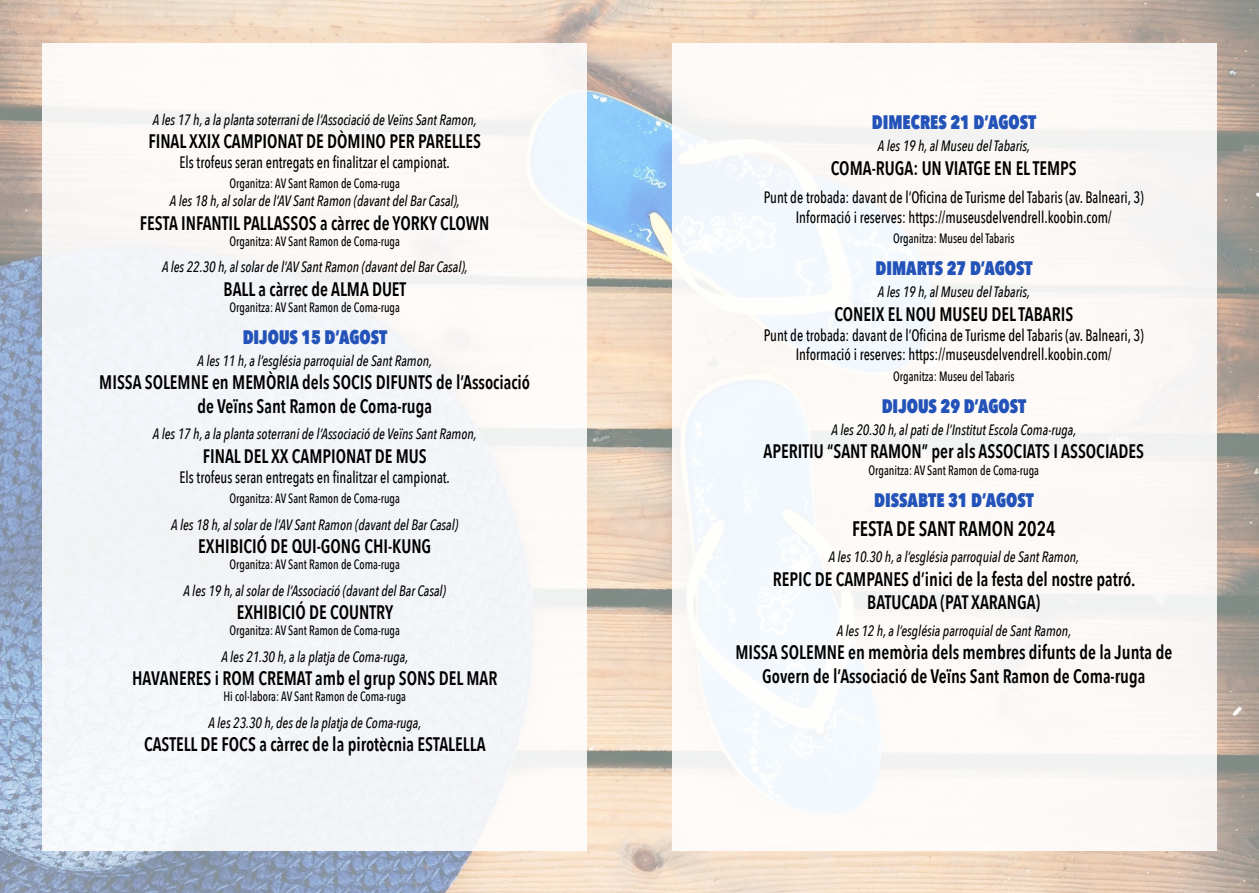
<style>
.page{position:relative;width:1259px;height:893px;background:#fff}
.page>*{position:absolute;margin:0;border:0;box-sizing:border-box;transform-origin:0 0}
.t1{font:600 21px "Avenir Next Condensed";color:#000;scale:.9 1}
.t2{font:600 19.5px/23.4px "Avenir Next Condensed";color:#000;text-align:center;scale:.9 1}
.t3{font:800 19.5px "Avenir Next Condensed";color:#2353b8;scale:.9 1}
.t4{font:500 16.5px/19.8px "Avenir Next Condensed";color:#000;text-align:center;scale:.86 1}
.t5{font:italic 500 15px "Avenir Next Condensed";color:#000;scale:.9 1}
.t6{font:500 13.5px "Avenir Next Condensed";color:#000;scale:.86 1}
</style>
<div class="page">
<img style="left:0;top:0;width:1259px;height:893px">
<div style="left:43px;top:43px;width:544px;height:807px;background:#f3f6f7"></div>
<div style="left:672px;top:43px;width:544px;height:807px;background:#fbf9f7"></div>
<p class="t5" style="left:153px;top:110px;width:361px">A les 17 h, a la planta soterrani de l’Associació de Veïns Sant Ramon,</p>
<h2 class="t2" style="left:148px;top:129px;width:371px">FINAL XXIX CAMPIONAT DE DÒMINO PER PARELLES</h2>
<p class="t4" style="left:180px;top:152px;width:316px">Els trofeus seran entregats en finalitzar el campionat.</p>
<p class="t6" style="left:229px;top:175px;width:200px">Organitza: AV Sant Ramon de Coma-ruga</p>
<p class="t5" style="left:170px;top:192px;width:324px">A les 18 h, al solar de l’AV Sant Ramon (davant del Bar Casal),</p>
<h2 class="t2" style="left:140px;top:210px;width:390px">FESTA INFANTIL PALLASSOS a càrrec de YORKY CLOWN</h2>
<p class="t6" style="left:229px;top:233px;width:200px">Organitza: AV Sant Ramon de Coma-ruga</p>
<p class="t5" style="left:162px;top:258px;width:341px">A les 22.30 h, al solar de l’AV Sant Ramon (davant del Bar Casal),</p>
<h2 class="t2" style="left:224px;top:277px;width:204px">BALL a càrrec de ALMA DUET</h2>
<p class="t6" style="left:229px;top:299px;width:200px">Organitza: AV Sant Ramon de Coma-ruga</p>
<h2 class="t3" style="left:243px;top:325px;width:162px">DIJOUS 15 D’AGOST</h2>
<p class="t5" style="left:198px;top:352px;width:262px">A les 11 h, a l’església parroquial de Sant Ramon,</p>
<h2 class="t2" style="left:99px;top:370px;width:480px">MISSA SOLEMNE en MEMÒRIA dels SOCIS DIFUNTS de l’Associació de Veïns Sant Ramon de Coma-ruga</h2>
<p class="t5" style="left:153px;top:425px;width:361px">A les 17 h, a la planta soterrani de l’Associació de Veïns Sant Ramon,</p>
<h2 class="t2" style="left:203px;top:444px;width:250px">FINAL DEL XX CAMPIONAT DE MUS</h2>
<p class="t4" style="left:180px;top:467px;width:316px">Els trofeus seran entregats en finalitzar el campionat.</p>
<p class="t6" style="left:229px;top:490px;width:200px">Organitza: AV Sant Ramon de Coma-ruga</p>
<p class="t5" style="left:171px;top:515px;width:320px">A les 18 h, al solar de l’AV Sant Ramon (davant del Bar Casal)</p>
<h2 class="t2" style="left:198px;top:534px;width:260px">EXHIBICIÓ DE QUI-GONG CHI-KUNG</h2>
<p class="t6" style="left:229px;top:556px;width:200px">Organitza: AV Sant Ramon de Coma-ruga</p>
<p class="t5" style="left:183px;top:581px;width:293px">A les 19 h, al solar de l’Associació (davant del Bar Casal)</p>
<h2 class="t2" style="left:237px;top:600px;width:175px">EXHIBICIÓ DE COUNTRY</h2>
<p class="t6" style="left:229px;top:622px;width:200px">Organitza: AV Sant Ramon de Coma-ruga</p>
<p class="t5" style="left:221px;top:647px;width:209px">A les 21.30 h, a la platja de Coma-ruga,</p>
<h2 class="t2" style="left:132px;top:666px;width:407px">HAVANERES i ROM CREMAT amb el grup SONS DEL MAR</h2>
<p class="t6" style="left:223px;top:688px;width:214px">Hi col·labora: AV Sant Ramon de Coma-ruga</p>
<p class="t5" style="left:208px;top:713px;width:238px">A les 23.30 h, des de la platja de Coma-ruga,</p>
<h2 class="t2" style="left:144px;top:732px;width:381px">CASTELL DE FOCS a càrrec de la pirotècnia ESTALELLA</h2>
<h2 class="t3" style="left:872px;top:110px;width:184px">DIMECRES 21 D’AGOST</h2>
<p class="t5" style="left:878px;top:137px;width:171px">A les 19 h, al Museu del Tabaris,</p>
<h2 class="t2" style="left:831px;top:156px;width:275px">COMA-RUGA: UN VIATGE EN EL TEMPS</h2>
<p class="t4" style="left:764px;top:187px;width:443px">Punt de trobada: davant de l’Oficina de Turisme del Tabaris (av. Balneari, 3)<br>Informació i reserves: https://museusdelvendrell.koobin.com/</p>
<p class="t6" style="left:893px;top:230px;width:143px">Organitza: Museu del Tabaris</p>
<h2 class="t3" style="left:875px;top:256px;width:176px">DIMARTS 27 D’AGOST</h2>
<p class="t5" style="left:878px;top:283px;width:171px">A les 19 h, al Museu del Tabaris,</p>
<h2 class="t2" style="left:834px;top:302px;width:267px">CONEIX EL NOU MUSEU DEL TABARIS</h2>
<p class="t4" style="left:764px;top:325px;width:443px">Punt de trobada: davant de l’Oficina de Turisme del Tabaris (av. Balneari, 3)<br>Informació i reserves: https://museusdelvendrell.koobin.com/</p>
<p class="t6" style="left:893px;top:368px;width:143px">Organitza: Museu del Tabaris</p>
<h2 class="t3" style="left:881px;top:394px;width:162px">DIJOUS 29 D’AGOST</h2>
<p class="t5" style="left:831px;top:421px;width:273px">A les 20.30 h, al pati de l’Institut Escola Coma-ruga,</p>
<h2 class="t2" style="left:763px;top:439px;width:424px">APERITIU “SANT RAMON” per als ASSOCIATS I ASSOCIADES</h2>
<p class="t6" style="left:868px;top:462px;width:200px">Organitza: AV Sant Ramon de Coma-ruga</p>
<h2 class="t3" style="left:874px;top:487px;width:179px">DISSABTE 31 D’AGOST</h2>
<h1 class="t1" style="left:852px;top:510px;width:228px">FESTA DE SANT RAMON 2024</h1>
<p class="t5" style="left:828px;top:548px;width:280px">A les 10.30 h, a l’església parroquial de Sant Ramon,</p>
<h2 class="t2" style="left:772px;top:567px;width:404px">REPIC DE CAMPANES d’inici de la festa del nostre patró.<br>BATUCADA (PAT XARANGA)</h2>
<p class="t5" style="left:836px;top:621px;width:262px">A les 12 h, a l’església parroquial de Sant Ramon,</p>
<h2 class="t2" style="left:735px;top:640px;width:487px">MISSA SOLEMNE en memòria dels membres difunts de la Junta de<br>Govern de l’Associació de Veïns Sant Ramon de Coma-ruga</h2>
</div>
